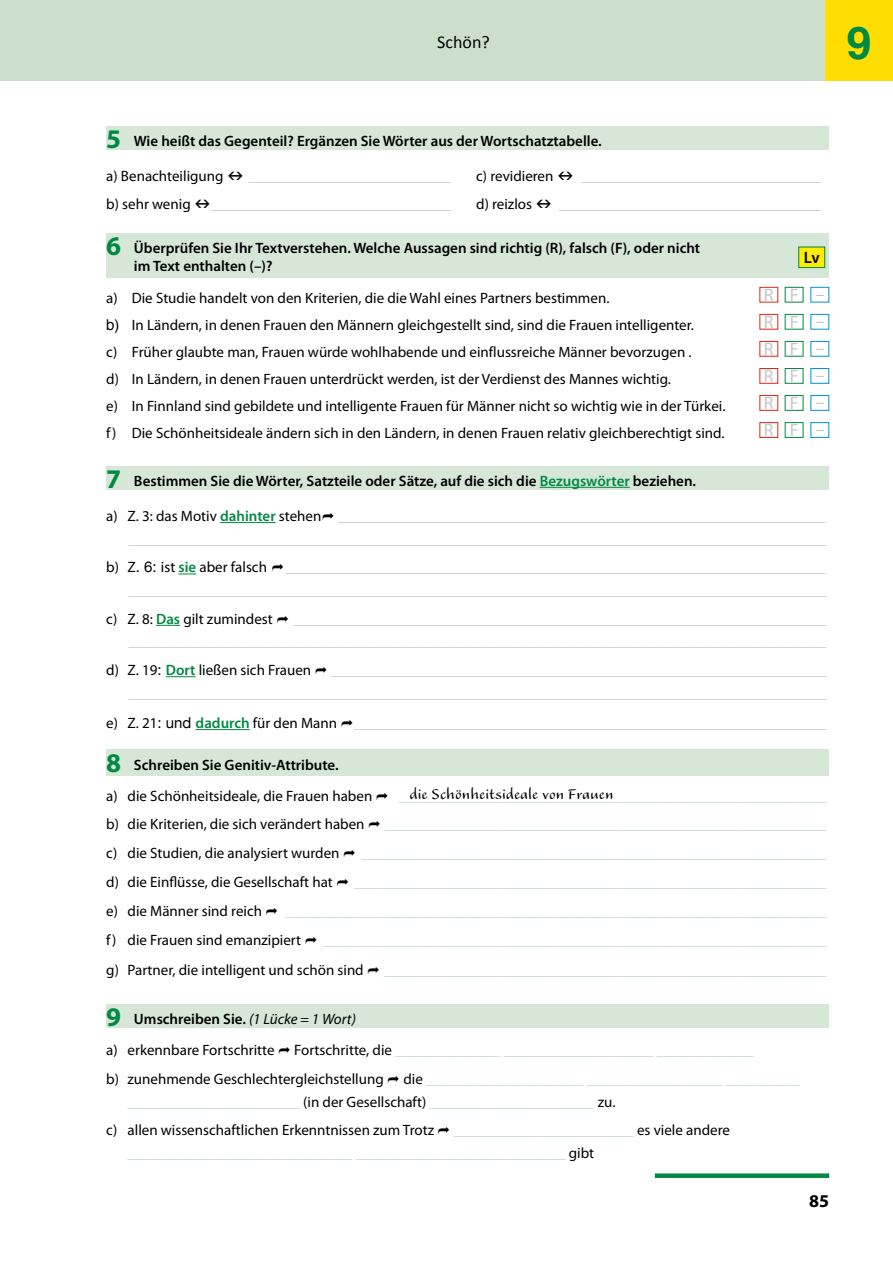
<style>
.page{position:relative;width:893px;height:1263px;background:#fff}
.page>*{position:absolute;margin:0;border:0;box-sizing:border-box;transform-origin:0 0}
.t1{font:700 45px "Helvetica";color:#008942}
.t2{font:italic 18px "Alexa Std";letter-spacing:.025em;color:#000}
.t3{font:18px "Myriad Pro";letter-spacing:.895em;color:#c6c6c6}
.t4{font:18px "Calibri";color:#000}
.t5{font:700 18px "Myriad Pro";color:#000}
.t6{font:600 16.5px "Myriad Pro";color:#000}
.t7{font:15px/31px "Myriad Pro";color:#000}
.t8{font:15px/22.5px "Myriad Pro";color:#c6c6c6;text-align:right}
.t9{font:15px/22.5px "Myriad Pro";color:#c2d9c2}
.t10{font:600 15px/18px "Myriad Pro";color:#000}
.s1{font-weight:700;font-size:27px;color:#008942}
.s2{color:#000}
.s3{font-family:"Helvetica"}
.s4{color:#008942}
.s5{font-weight:600;color:#008942}
.s6{font-family:"Helvetica Neue"}
.s7{font-family:"Helvetica Neue";color:#000}
.s8{font-weight:600}
.s9{font-style:italic}
.s10{color:#c2d9c2}
</style>
<div class="page">
<div style="left:0;top:0;width:893px;height:81px;background:#ccdfcc"></div>
<div style="left:655px;top:1173px;width:174px;height:5px;background:#008942"></div>
<div style="left:825px;top:0;width:68px;height:81px;background:#fede00"></div>
<div style="left:106px;top:126px;width:723px;height:23px;background:#d6e6d7"></div>
<div style="left:106px;top:233px;width:723px;height:44px;background:#d6e6d7"></div>
<div style="left:759px;top:287px;width:19px;height:15px;border:1px solid #df2612"></div>
<div style="left:785px;top:287px;width:18px;height:15px;border:1px solid #008942"></div>
<div style="left:810px;top:287px;width:19px;height:15px;border:1px solid #0092d5"></div>
<div style="left:759px;top:314px;width:19px;height:16px;border:1px solid #df2612"></div>
<div style="left:785px;top:314px;width:18px;height:16px;border:1px solid #008942"></div>
<div style="left:810px;top:314px;width:19px;height:16px;border:1px solid #0092d5"></div>
<div style="left:759px;top:341px;width:19px;height:16px;border:1px solid #df2612"></div>
<div style="left:785px;top:341px;width:18px;height:16px;border:1px solid #008942"></div>
<div style="left:810px;top:341px;width:19px;height:16px;border:1px solid #0092d5"></div>
<div style="left:759px;top:368px;width:19px;height:16px;border:1px solid #df2612"></div>
<div style="left:785px;top:368px;width:18px;height:16px;border:1px solid #008942"></div>
<div style="left:810px;top:368px;width:19px;height:16px;border:1px solid #0092d5"></div>
<div style="left:759px;top:395px;width:19px;height:16px;border:1px solid #df2612"></div>
<div style="left:785px;top:395px;width:18px;height:16px;border:1px solid #008942"></div>
<div style="left:810px;top:395px;width:19px;height:16px;border:1px solid #0092d5"></div>
<div style="left:759px;top:422px;width:19px;height:16px;border:1px solid #df2612"></div>
<div style="left:785px;top:422px;width:18px;height:16px;border:1px solid #008942"></div>
<div style="left:810px;top:422px;width:19px;height:16px;border:1px solid #0092d5"></div>
<div style="left:106px;top:466px;width:723px;height:23px;background:#d6e6d7"></div>
<hr style="left:540px;top:487px;width:90px;height:1px;background:#008942">
<hr style="left:220px;top:522px;width:56px;height:1px;background:#008942">
<svg style="left:178px;top:574px;width:18px;height:1px"></svg>
<svg style="left:156px;top:625px;width:24px;height:1px"></svg>
<hr style="left:166px;top:676px;width:30px;height:1px;background:#008942">
<hr style="left:196px;top:729px;width:54px;height:1px;background:#008942">
<div style="left:106px;top:749px;width:723px;height:26px;background:#d6e6d7"></div>
<div style="left:106px;top:1004px;width:723px;height:24px;background:#d6e6d7"></div>
<div style="left:799px;top:247px;width:26px;height:21px;background:#ffed00"></div>
<div style="left:798px;top:247px;width:27px;height:21px;border:1px solid #008942"></div>
<p class="t4" style="left:437px;top:31px;width:54px">Schön?</p>
<h1 class="t1" style="left:846px;top:7px;width:27px">9</h1>
<p class="t10" style="left:106px;top:131px;width:497px"><span class="s1">5</span> Wie heißt das Gegenteil? Ergänzen Sie Wörter aus der Wortschatztabelle.</p>
<p class="t8" style="left:106px;top:165px;width:347px"><span class="s2">a) Benachteiligung</span> <span class="s2">■</span> ___________________________</p>
<p class="t8" style="left:476px;top:165px;width:347px"><span class="s2">c) revidieren</span> <span class="s2">■</span> ________________________________</p>
<p class="t8" style="left:106px;top:193px;width:347px"><span class="s2">b) sehr wenig</span> <span class="s2">■</span>________________________________</p>
<p class="t8" style="left:476px;top:193px;width:347px"><span class="s2">d) reizlos</span> <span class="s2">■</span> ___________________________________</p>
<p class="t10" style="left:134px;top:239px;width:568px;text-indent:-28px"><span class="s1">6</span> Überprüfen Sie Ihr Textverstehen. Welche Aussagen sind richtig (R), falsch (F), oder nicht im Text enthalten (–)?</p>
<p class="t7" style="left:106px;top:282px;width:505px">a) Die Studie handelt von den Kriterien, die die Wahl eines Partners bestimmen.</p>
<p class="t3" style="left:764px;top:284px;width:62px">RF–</p>
<p class="t7" style="left:106px;top:309px;width:589px"><span class="s3">b)</span> In Ländern, in denen Frauen den Männern gleichgestellt sind, sind die Frauen intelligenter.</p>
<p class="t3" style="left:764px;top:311px;width:62px">RF–</p>
<p class="t7" style="left:106px;top:336px;width:587px">c) Früher glaubte man, Frauen würde wohlhabende und einflussreiche Männer bevorzugen .</p>
<p class="t3" style="left:764px;top:338px;width:62px">RF–</p>
<p class="t7" style="left:106px;top:363px;width:566px">d) In Ländern, in denen Frauen unterdrückt werden, ist der Verdienst des Mannes wichtig.</p>
<p class="t3" style="left:764px;top:365px;width:62px">RF–</p>
<p class="t7" style="left:106px;top:390px;width:621px">e) In Finnland sind gebildete und intelligente Frauen für Männer nicht so wichtig wie in der Türkei.</p>
<p class="t3" style="left:764px;top:392px;width:62px">RF–</p>
<p class="t7" style="left:106px;top:417px;width:620px">f) Die Schönheitsideale ändern sich in den Ländern, in denen Frauen relativ gleichberechtigt sind.</p>
<p class="t3" style="left:764px;top:419px;width:62px">RF–</p>
<p class="t10" style="left:106px;top:471px;width:591px"><span class="s1">7</span> Bestimmen Sie die Wörter, Satzteile oder Sätze, auf die sich die <span class="s4">Bezugswörter</span> beziehen.</p>
<p class="t8" style="left:106px;top:504px;width:721px"><span class="s2">a) Z. 3: das Motiv</span> <span class="s5">dahinter</span> <span class="s2">stehen</span> _________________________________________________________________ _____________________________________________________________________________________________</p>
<p class="t7" style="left:106px;top:552px;width:162px">b) Z<span class="s6">. 6:</span> ist <span class="s5">sie</span> aber falsch</p>
<p class="t8" style="left:129px;top:556px;width:699px">________________________________________________________________________ _____________________________________________________________________________________________</p>
<p class="t7" style="left:106px;top:603px;width:168px">c) Z. 8: <span class="s5">Das</span> gilt zumindest</p>
<p class="t8" style="left:129px;top:607px;width:699px">_______________________________________________________________________ _____________________________________________________________________________________________</p>
<p class="t7" style="left:106px;top:654px;width:206px">d) Z. 19<span class="s6">:</span> <span class="s5">Dort</span> ließen sich Frauen</p>
<p class="t8" style="left:129px;top:659px;width:699px">__________________________________________________________________ _____________________________________________________________________________________________</p>
<p class="t8" style="left:106px;top:711px;width:721px"><span class="s2">e) Z. 21</span><span class="s7">: und</span> <span class="s5">dadurch</span> <span class="s2">für den Mann</span> _______________________________________________________________</p>
<p class="t7" style="left:106px;top:749px;width:267px"><span class="s1">8</span> <span class="s8">Schreiben Sie Genitiv-Attribute.<br></span>a) die Schönheitsideale, die Frauen haben</p>
<p class="t9" style="left:399px;top:784px;width:429px">_________________________________________________________</p>
<p class="t7" style="left:106px;top:808px;width:260px">b) die Kriterien, die sich verändert haben</p>
<p class="t9" style="left:384px;top:813px;width:444px">___________________________________________________________</p>
<p class="t7" style="left:106px;top:837px;width:235px">c) die Studien, die analysiert wurden</p>
<p class="t9" style="left:361px;top:842px;width:466px">______________________________________________________________</p>
<p class="t7" style="left:106px;top:866px;width:228px">d) die Einflüsse, die Gesellschaft hat</p>
<p class="t9" style="left:354px;top:871px;width:474px">_______________________________________________________________</p>
<p class="t7" style="left:106px;top:895px;width:157px">e) die Männer sind reich</p>
<p class="t9" style="left:286px;top:899px;width:541px">________________________________________________________________________</p>
<p class="t7" style="left:106px;top:924px;width:196px">f) die Frauen sind emanzipiert</p>
<p class="t9" style="left:324px;top:928px;width:504px">___________________________________________________________________</p>
<p class="t7" style="left:106px;top:954px;width:259px">g) Partner, die intelligent und schön sind</p>
<p class="t9" style="left:384px;top:959px;width:444px">___________________________________________________________</p>
<p class="t7" style="left:106px;top:1003px;width:251px"><span class="s1">9</span> <span class="s8">Umschreiben Sie.</span> <span class="s9">(1 Lücke = 1 Wort) </span>a) erkennbare Fortschritte</p>
<p class="t6" style="left:804px;top:247px;width:17px">Lv</p>
<p class="t2" style="left:410px;top:785px;width:212px">dieSchönheitsidealevonFrauen</p>
<p class="t7" style="left:106px;top:1035px;width:649px;line-height:28.8px;text-indent:188px">Fortschritte, die <span class="s10">______________ ____________________ _____________ </span>b) zunehmende Geschlechtergleichstellung</p>
<p class="t9" style="left:128px;top:1067px;width:674px;text-indent:276px"><span class="s2">die</span> _____________________ __________________ __________ _______________________ <span class="s2">(in der Gesellschaft)</span> ______________________ <span class="s2">zu.</span></p>
<p class="t7" style="left:106px;top:1115px;width:329px">c) allen wissenschaftlichen Erkenntnissen zum Trotz</p>
<p class="t9" style="left:128px;top:1119px;width:604px;text-indent:326px">________________________ <span class="s2">es viele andere </span>______________________________ ____________________________ <span class="s2">gibt</span></p>
<p class="t5" style="left:809px;top:1189px;width:21px">85</p>
</div>
